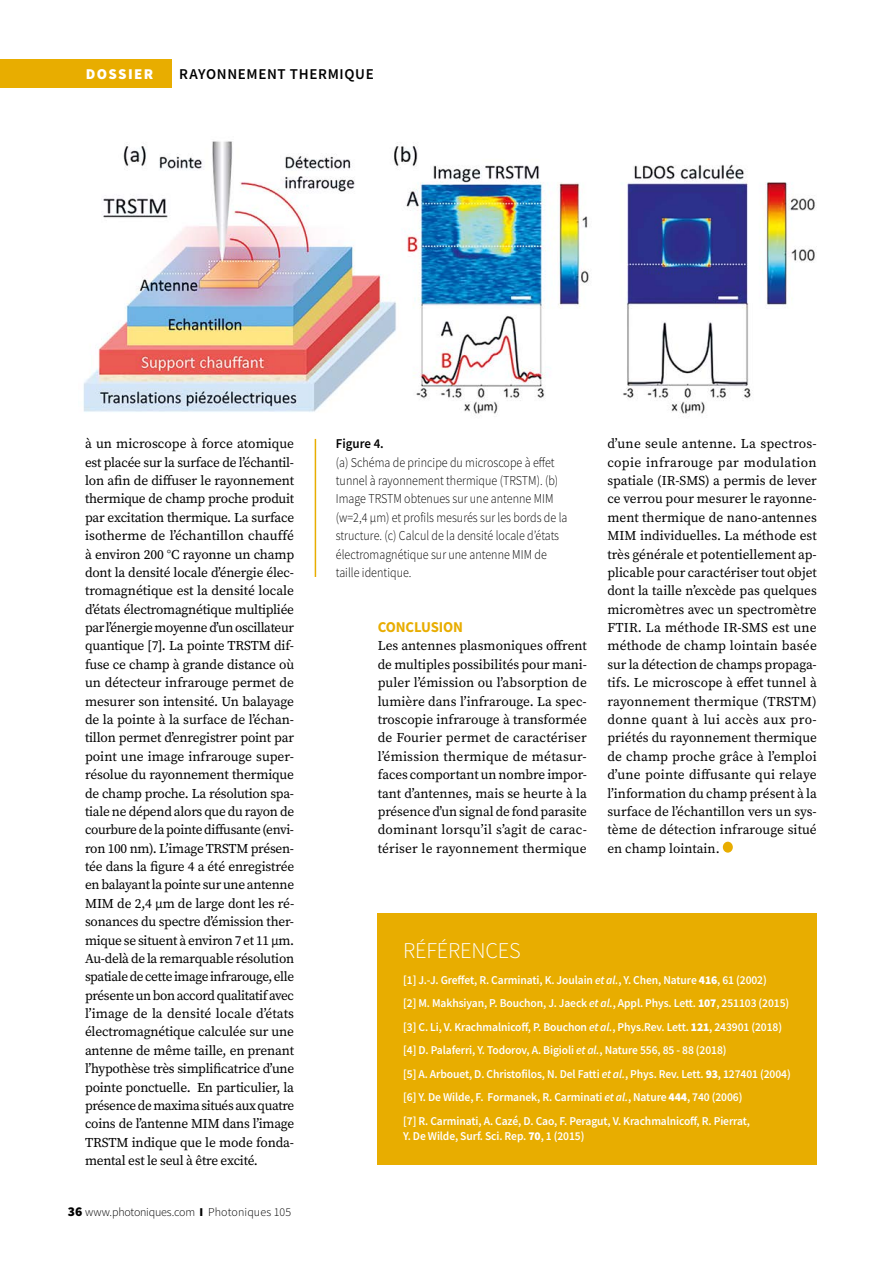
<style>
.page{position:relative;width:893px;height:1263px;background:#fff}
.page>*{position:absolute;margin:0;border:0;box-sizing:border-box;transform-origin:0 0}
.t1{font:300 22.5px "Source Sans Pro";letter-spacing:-.01em;color:#fff}
.t2{font:600 15px "Source Sans Pro";color:#000}
.t3{font:700 15px "Source Sans Pro";letter-spacing:-.01em;color:#e8ad00}
.t4{font:900 15px "Source Sans Pro";letter-spacing:.09em;color:#fff}
.t5{font:13.5px/18.3px "Source Serif Pro";color:#000;text-align:justify}
.t6{font:300 13.5px/18.3px "Source Sans Pro";color:#000;scale:.89 1}
.t7{font:600 13.5px "Source Sans Pro";color:#000;scale:.96 1}
.t8{font:600 12px/23.5px "Source Sans Pro";letter-spacing:-.01em;color:#fff;scale:.96 1}
.t9{font:300 12px "Source Sans Pro";color:#000}
.s1{font-weight:900;font-size:13.5px}
.s2{font-weight:900}
.s3{font-style:italic}
</style>
<div class="page">
<div style="left:0;top:60px;width:171px;height:28px;background:#e8ad00"></div>
<div style="left:378px;top:913px;width:439px;height:252px;background:#e8ad00"></div>
<div style="left:723px;top:842px;width:10px;height:11px;background:#e8ad00;border-radius:50%"></div>
<img style="left:83px;top:141px;width:734px;height:273px">
<hr style="left:315px;top:439px;width:1px;height:138px;background:#e8ad00">
<p class="t4" style="left:86px;top:64px;width:69px">DOSSIER</p>
<p class="t2" style="left:179px;top:64px;width:13px">Rayonnement</p>
<p class="t2" style="left:290px;top:64px;width:12px">Thermique</p>
<p class="t5" style="left:85px;top:435px;width:211px">à un microscope à force atomique est placée sur la surface de l’échantil&shy;lon afin de diffuser le rayonnement thermique de champ proche produit par excitation thermique. La surface isotherme de l’échantillon chauffé à environ 200 °C rayonne un champ dont la densité locale d’énergie élec&shy;tromagnétique est la densité locale d’états électromagnétique multipliée par l’énergie moyenne d’un oscillateur quantique [7]. La pointe TRSTM dif&shy;fuse ce champ à grande distance où un détecteur infrarouge permet de mesurer son intensité. Un balayage de la pointe à la surface de l’échan&shy;tillon permet d’enregistrer point par point une image infrarouge super&shy;résolue du rayonnement thermique de champ proche. La résolution spa&shy;tiale ne dépend alors que du rayon de courbure de la pointe diffusante (envi&shy;ron 100 nm). L’image TRSTM présen&shy;tée dans la figure 4 a été enregistrée en balayant la pointe sur une antenne MIM de 2,4 µm de large dont les ré&shy;sonances du spectre d’émission ther&shy;mique se situent à environ 7 et 11 µm.<br>Au-delà de la remarquable résolution spatiale de cette image infrarouge, elle présente un bon accord qualitatif avec l’image de la densité locale d’états électromagnétique calculée sur une antenne de même taille, en prenant l’hypothèse très simplificatrice d’une pointe ponctuelle. En particulier, la présence de maxima situés aux quatre coins de l’antenne MIM dans l’image TRSTM indique que le mode fonda&shy;mental est le seul à être excité.</p>
<p class="t9" style="left:68px;top:1205px;width:225px"><span class="s1">36</span> www.photoniques.com <span class="s2">I</span> Photoniques 105</p>
<p class="t7" style="left:336px;top:435px;width:52px">Figure 4.</p>
<p class="t6" style="left:336px;top:453px;width:262px">(a) Schéma de principe du microscope à effet tunnel à rayonnement thermique (TRSTM). (b)<br>Image TRSTM obtenues sur une antenne MIM (w=2,4 µm) et profils mesurés sur les bords de la structure. (c) Calcul de la densité locale d’états électromagnétique sur une antenne MIM de taille identique.</p>
<p class="t3" style="left:378px;top:617px;width:87px">CONCLUSION</p>
<p class="t5" style="left:378px;top:637px;width:211px">Les antennes plasmoniques offrent de multiples possibilités pour mani&shy;puler l’émission ou l’absorption de lumière dans l’infrarouge. La spec&shy;troscopie infrarouge à transformée de Fourier permet de caractériser l’émission thermique de métasur&shy;faces comportant un nombre impor&shy;tant d’antennes, mais se heurte à la présence d’un signal de fond parasite dominant lorsqu’il s’agit de carac&shy;tériser le rayonnement thermique</p>
<p class="t5" style="left:607px;top:435px;width:211px">d’une seule antenne. La spectros&shy;copie infrarouge par modulation spatiale (IR-SMS) a permis de lever ce verrou pour mesurer le rayonne&shy;ment thermique de nano-antennes MIM individuelles. La méthode est très générale et potentiellement ap&shy;plicable pour caractériser tout objet dont la taille n’excède pas quelques micromètres avec un spectromètre FTIR. La méthode IR-SMS est une méthode de champ lointain basée sur la détection de champs propaga&shy;tifs. Le microscope à effet tunnel à rayonnement thermique (TRSTM) donne quant à lui accès aux pro&shy;priétés du rayonnement thermique de champ proche grâce à l’emploi d’une pointe diffusante qui relaye l’information du champ présent à la surface de l’échantillon vers un sys&shy;tème de détection infrarouge situé en champ lointain.</p>
<h1 class="t1" style="left:403px;top:936px;width:119px">RÉFÉRENCES</h1>
<p class="t8" style="left:403px;top:968px;width:405px">[1] J.-J. Greffet, R. Carminati, K. Joulain <span class="s3">et al.</span>, Y. Chen, Nature <span class="s2">416</span>, 61 (2002)<br>[2] M. Makhsiyan, P. Bouchon, J. Jaeck <span class="s3">et al.</span>, Appl. Phys. Lett. <span class="s2">107</span>, 251103 (2015) [3] C. Li, V. Krachmalnicoff, P. Bouchon <span class="s3">et al.</span>, Phys.Rev. Lett. <span class="s2">121</span>, 243901 (2018) [4] D. Palaferri, Y. Todorov, A. Bigioli <span class="s3">et al.</span>, Nature 556, 85 - 88 (2018)<br>[5] A. Arbouet, D. Christofilos, N. Del Fatti <span class="s3">et al.</span>, Phys. Rev. Lett. <span class="s2">93</span>, 127401 (2004) [6] Y. De Wilde, F. Formanek, R. Carminati <span class="s3">et al.</span>, Nature <span class="s2">444</span>, 740 (2006)<br>[7] R. Carminati, A. Cazé, D. Cao, F. Peragut, V. Krachmalnicoff, R. Pierrat,</p>
<p class="t8" style="left:403px;top:1124px;width:190px">Y. De Wilde, Surf. Sci. Rep. <span class="s2">70</span>, 1 (2015)</p>
</div>
